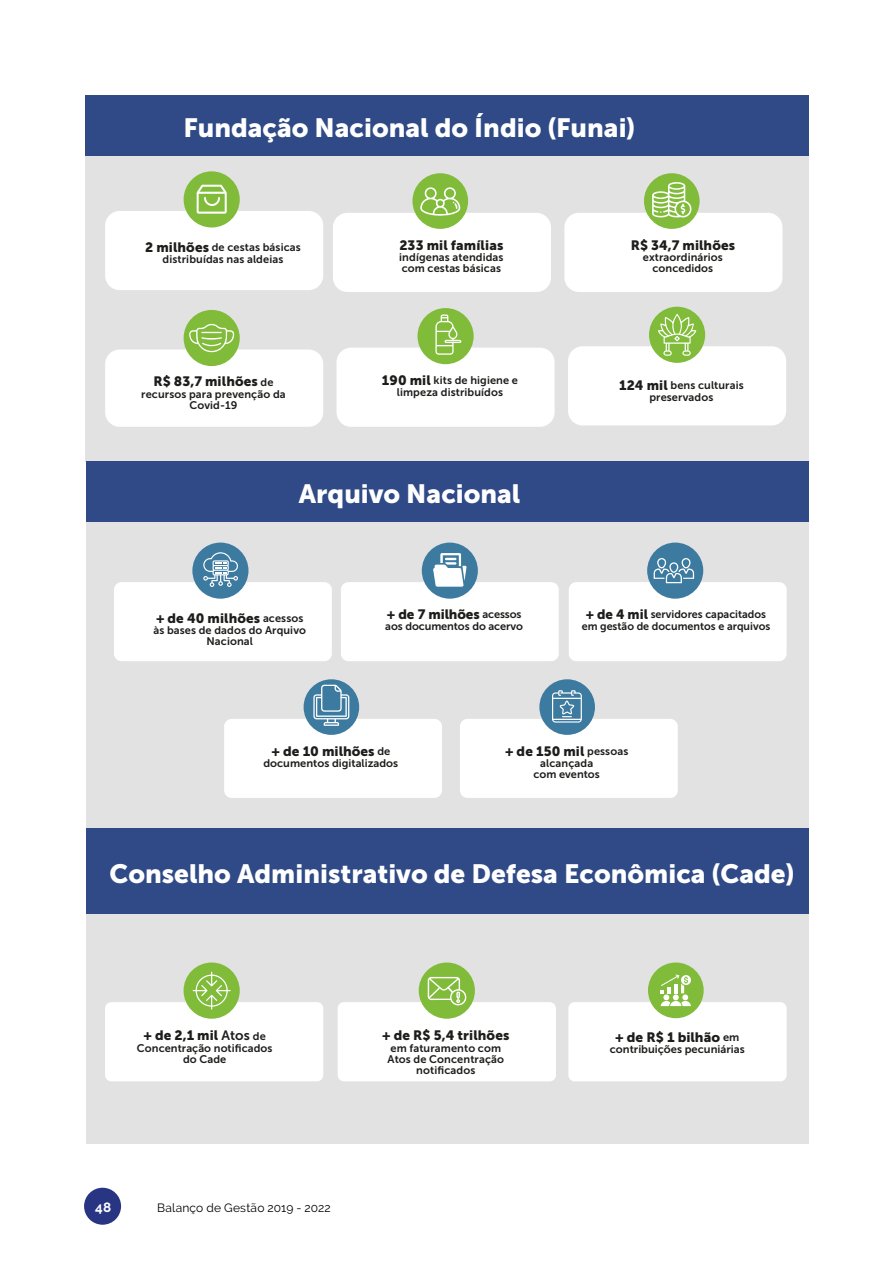
<style>
.page{position:relative;width:893px;height:1263px;background:#fff}
.page>*{position:absolute;margin:0;border:0;box-sizing:border-box;transform-origin:0 0}
.t1{font:26.4px "Museo Sans 900";color:#fff}
.t2{font:26.25px "Museo Sans 900";color:#fff}
.t3{font:13.5px "Museo Sans 900";letter-spacing:.01em;color:#1d1d1b}
.t4{font:13.5px "Museo Sans 900";letter-spacing:-.01em;color:#1d1d1b}
.t5{font:700 13.5px "Raleway";color:#fff}
.t6{font:12px "Raleway";letter-spacing:.015em;color:#000}
.t7{font:11.1px/11.1px "Museo Sans 700";letter-spacing:.005em;color:#1d1d1b;text-align:center}
.t8{font:10.95px/10.9px "Museo Sans 700";letter-spacing:.01em;color:#1d1d1b;text-align:center}
.t9{font:10.95px "Museo Sans 700";letter-spacing:-.01em;color:#1d1d1b}
.s1{font-family:"Museo Sans 900";font-size:13.5px}
.s2{font-family:"Museo Sans 700";font-size:10.95px}
.s3{font-family:"Museo Sans 700"}
.s4{font-family:"Museo Sans 700";font-size:11.1px}
</style>
<div class="page">
<div style="left:84px;top:1188px;width:37px;height:37px;background:#283583;border-radius:50%"></div>
<div style="left:85px;top:95px;width:723px;height:366px;background:#e2e2e2"></div>
<div style="left:85px;top:95px;width:723px;height:61px;background:#2f4a86"></div>
<div style="left:105px;top:211px;width:218px;height:79px;background:#fff;border-radius:15px"></div>
<div style="left:337px;top:348px;width:218px;height:79px;background:#fff;border-radius:15px"></div>
<div style="left:564px;top:213px;width:218px;height:79px;background:#fff;border-radius:15px"></div>
<div style="left:184px;top:171px;width:56px;height:56px;background:#80bb3a;border-radius:50%"></div>
<div style="left:417px;top:308px;width:57px;height:56px;background:#80bb3a;border-radius:50%"></div>
<div style="left:644px;top:173px;width:56px;height:56px;background:#80bb3a;border-radius:50%"></div>
<svg style="left:652px;top:182px;width:40px;height:36px"></svg>
<div style="left:333px;top:213px;width:218px;height:79px;background:#fff;border-radius:15px"></div>
<div style="left:412px;top:173px;width:56px;height:56px;background:#80bb3a;border-radius:50%"></div>
<div style="left:105px;top:349px;width:218px;height:78px;background:#fff;border-radius:15px"></div>
<div style="left:568px;top:346px;width:218px;height:79px;background:#fff;border-radius:15px"></div>
<div style="left:184px;top:310px;width:56px;height:56px;background:#80bb3a;border-radius:50%"></div>
<div style="left:649px;top:307px;width:56px;height:56px;background:#80bb3a;border-radius:50%"></div>
<svg style="left:197px;top:185px;width:30px;height:29px"></svg>
<svg style="left:435px;top:314px;width:26px;height:41px"></svg>
<svg style="left:189px;top:323px;width:45px;height:30px"></svg>
<svg style="left:658px;top:314px;width:39px;height:42px"></svg>
<svg style="left:420px;top:187px;width:40px;height:29px"></svg>
<div style="left:86px;top:461px;width:722px;height:367px;background:#e2e2e2"></div>
<div style="left:86px;top:461px;width:722px;height:61px;background:#2f4a86"></div>
<div style="left:114px;top:582px;width:218px;height:79px;background:#fff;border-radius:8px"></div>
<div style="left:341px;top:582px;width:218px;height:79px;background:#fff;border-radius:8px"></div>
<div style="left:224px;top:719px;width:218px;height:79px;background:#fff;border-radius:8px"></div>
<div style="left:192px;top:543px;width:56px;height:56px;background:#3c7aa0;border-radius:50%"></div>
<div style="left:422px;top:543px;width:56px;height:56px;background:#3c7aa0;border-radius:50%"></div>
<div style="left:304px;top:679px;width:55px;height:56px;background:#3c7aa0;border-radius:50%"></div>
<div style="left:569px;top:582px;width:218px;height:79px;background:#fff;border-radius:8px"></div>
<div style="left:647px;top:543px;width:56px;height:56px;background:#3c7aa0;border-radius:50%"></div>
<svg style="left:313px;top:685px;width:36px;height:41px"></svg>
<div style="left:460px;top:719px;width:218px;height:79px;background:#fff;border-radius:8px"></div>
<div style="left:539px;top:679px;width:56px;height:56px;background:#3c7aa0;border-radius:50%"></div>
<svg style="left:433px;top:553px;width:34px;height:34px"></svg>
<svg style="left:203px;top:552px;width:35px;height:35px"></svg>
<svg style="left:654px;top:558px;width:40px;height:25px"></svg>
<svg style="left:552px;top:690px;width:30px;height:33px"></svg>
<div style="left:86px;top:829px;width:722px;height:315px;background:#e2e2e2"></div>
<div style="left:86px;top:828px;width:722px;height:85px;background:#2f4a86"></div>
<div style="left:105px;top:1002px;width:218px;height:79px;background:#fff;border-radius:6px"></div>
<div style="left:338px;top:1002px;width:218px;height:79px;background:#fff;border-radius:6px"></div>
<div style="left:568px;top:1002px;width:219px;height:79px;background:#fff;border-radius:6px"></div>
<div style="left:184px;top:962px;width:56px;height:57px;background:#80bb3a;border-radius:50%"></div>
<div style="left:419px;top:962px;width:56px;height:57px;background:#80bb3a;border-radius:50%"></div>
<div style="left:648px;top:962px;width:56px;height:56px;background:#80bb3a;border-radius:50%"></div>
<svg style="left:661px;top:974px;width:30px;height:32px"></svg>
<svg style="left:428px;top:977px;width:39px;height:29px"></svg>
<svg style="left:193px;top:971px;width:38px;height:39px"></svg>
<h2 class="t2" style="left:183px;top:112px;width:453px">Fundação Nacional do Índio (Funai)</h2>
<p class="t8" style="left:145px;top:241px;width:157px;line-height:11.9px"><span class="s1">2 milhões</span> de cestas básicas distribuídas nas aldeias</p>
<p class="t3" style="left:399px;top:237px;width:106px">233 mil famílias</p>
<p class="t8" style="left:399px;top:252px;width:106px;text-align:left">indígenas atendidas com cestas básicas</p>
<p class="t3" style="left:631px;top:237px;width:106px">R$ 34,7 milhões</p>
<p class="t8" style="left:643px;top:252px;width:81px">extraordinários concedidos</p>
<p class="t8" style="left:382px;top:374px;width:138px;line-height:11.9px"><span class="s1">190 mil</span> kits de higiene e limpeza distribuídos</p>
<p class="t3" style="left:153px;top:374px;width:122px">R$ 83,7 milhões <span class="s2">de</span></p>
<p class="t8" style="left:141px;top:388px;width:146px">recursos para prevenção da<br>Covid-19</p>
<p class="t8" style="left:619px;top:379px;width:126px;line-height:11.9px"><span class="s1">124 mil</span> bens culturais preservados</p>
<h2 class="t2" style="left:299px;top:479px;width:223px">Arquivo Nacional</h2>
<p class="t3" style="left:156px;top:610px;width:149px">+ de 40 milhões <span class="s2">acessos</span></p>
<p class="t8" style="left:153px;top:624px;width:154px">às bases de dados do Arquivo<br>Nacional</p>
<p class="t4" style="left:387px;top:607px;width:136px">+ de 7 milhões <span class="s2">acessos</span></p>
<p class="t9" style="left:385px;top:620px;width:139px">aos documentos do acervo</p>
<p class="t8" style="left:582px;top:608px;width:190px;line-height:11.9px"><span class="s1">+ de 4 mil</span> servidores capacitados em gestão de documentos e arquivos</p>
<p class="t3" style="left:271px;top:743px;width:120px">+ de 10 milhões <span class="s2">de</span></p>
<p class="t8" style="left:263px;top:757px;width:136px">documentos digitalizados</p>
<p class="t3" style="left:505px;top:743px;width:125px">+ de 150 mil <span class="s2">pessoas</span></p>
<p class="t8" style="left:534px;top:757px;width:68px">alcançada com eventos</p>
<h1 class="t1" style="left:109px;top:858px;width:687px">Conselho Administrativo de Defesa Econômica (Cade)</h1>
<p class="t3" style="left:144px;top:1028px;width:124px">+ de 2,1 mil <span class="s3">Atos</span> <span class="s4">de</span></p>
<p class="t7" style="left:137px;top:1042px;width:137px">Concentração notificados do Cade</p>
<p class="t5" style="left:95px;top:1199px;width:17px">48</p>
<p class="t6" style="left:157px;top:1201px;width:175px">Balanço de Gestão 2019 - 2022</p>
<p class="t3" style="left:382px;top:1028px;width:129px">+ de R$ 5,4 trilhões</p>
<p class="t7" style="left:388px;top:1042px;width:118px">em faturamento com<br>Atos de Concentração notificados</p>
<p class="t3" style="left:615px;top:1029px;width:126px">+ de R$ 1 bilhão <span class="s4">em</span></p>
<p class="t7" style="left:610px;top:1043px;width:136px">contribuições pecuniárias</p>
</div>
